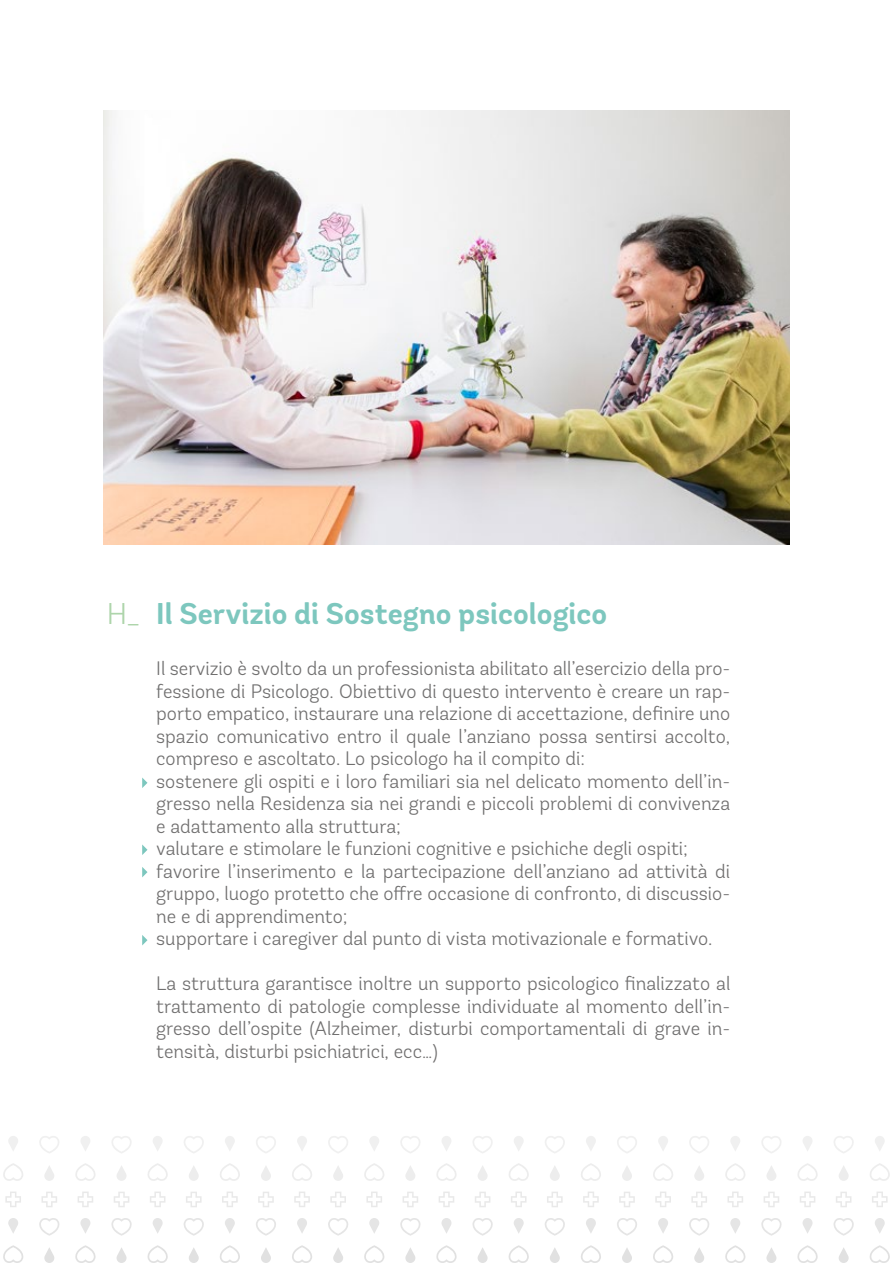
<style>
.page{position:relative;width:893px;height:1263px;background:#fff}
.page>*{position:absolute;margin:0;border:0;box-sizing:border-box;transform-origin:0 0}
.t1{font:700 30px "Andes Rounded";color:#7dc7be}
.t2{font:300 30px "Andes Rounded";color:#aed5ab}
.t3{font:300 19.5px/22.5px "Andes Rounded";color:#706f6f}
</style>
<div class="page">
<img style="left:103px;top:111px;width:686px;height:433px">
<svg style="left:142px;top:777px;width:5px;height:11px"></svg>
<svg style="left:142px;top:844px;width:5px;height:11px"></svg>
<svg style="left:142px;top:867px;width:5px;height:10px"></svg>
<svg style="left:142px;top:935px;width:5px;height:10px"></svg>
<svg style="left:44px;top:1166px;width:10px;height:15px"></svg>
<svg style="left:42px;top:1192px;width:15px;height:15px"></svg>
<svg style="left:39px;top:1136px;width:20px;height:17px"></svg>
<svg style="left:44px;top:1248px;width:10px;height:15px"></svg>
<svg style="left:39px;top:1218px;width:21px;height:18px"></svg>
<svg style="left:80px;top:1218px;width:10px;height:15px"></svg>
<svg style="left:78px;top:1192px;width:15px;height:15px"></svg>
<svg style="left:75px;top:1245px;width:21px;height:18px"></svg>
<svg style="left:81px;top:1136px;width:9px;height:15px"></svg>
<svg style="left:75px;top:1163px;width:20px;height:18px"></svg>
<svg style="left:8px;top:1218px;width:10px;height:15px"></svg>
<svg style="left:5px;top:1192px;width:16px;height:15px"></svg>
<svg style="left:3px;top:1245px;width:20px;height:18px"></svg>
<svg style="left:8px;top:1136px;width:10px;height:15px"></svg>
<svg style="left:3px;top:1163px;width:20px;height:18px"></svg>
<svg style="left:117px;top:1166px;width:9px;height:15px"></svg>
<svg style="left:114px;top:1192px;width:15px;height:15px"></svg>
<svg style="left:112px;top:1136px;width:19px;height:17px"></svg>
<svg style="left:117px;top:1248px;width:10px;height:15px"></svg>
<svg style="left:111px;top:1218px;width:21px;height:18px"></svg>
<svg style="left:153px;top:1218px;width:10px;height:15px"></svg>
<svg style="left:150px;top:1192px;width:15px;height:15px"></svg>
<svg style="left:147px;top:1245px;width:21px;height:18px"></svg>
<svg style="left:153px;top:1136px;width:9px;height:15px"></svg>
<svg style="left:148px;top:1163px;width:20px;height:18px"></svg>
<svg style="left:189px;top:1166px;width:10px;height:15px"></svg>
<svg style="left:186px;top:1192px;width:16px;height:15px"></svg>
<svg style="left:184px;top:1136px;width:20px;height:17px"></svg>
<svg style="left:189px;top:1248px;width:10px;height:15px"></svg>
<svg style="left:184px;top:1218px;width:20px;height:18px"></svg>
<svg style="left:225px;top:1218px;width:10px;height:15px"></svg>
<svg style="left:222px;top:1192px;width:16px;height:15px"></svg>
<svg style="left:220px;top:1245px;width:20px;height:18px"></svg>
<svg style="left:225px;top:1136px;width:10px;height:15px"></svg>
<svg style="left:220px;top:1163px;width:20px;height:18px"></svg>
<svg style="left:261px;top:1166px;width:10px;height:15px"></svg>
<svg style="left:258px;top:1192px;width:16px;height:15px"></svg>
<svg style="left:256px;top:1136px;width:20px;height:17px"></svg>
<svg style="left:261px;top:1248px;width:10px;height:15px"></svg>
<svg style="left:256px;top:1218px;width:20px;height:18px"></svg>
<svg style="left:297px;top:1218px;width:10px;height:15px"></svg>
<svg style="left:294px;top:1192px;width:16px;height:15px"></svg>
<svg style="left:292px;top:1245px;width:20px;height:18px"></svg>
<svg style="left:297px;top:1136px;width:10px;height:15px"></svg>
<svg style="left:292px;top:1163px;width:20px;height:18px"></svg>
<svg style="left:333px;top:1166px;width:10px;height:15px"></svg>
<svg style="left:330px;top:1192px;width:16px;height:15px"></svg>
<svg style="left:328px;top:1136px;width:20px;height:17px"></svg>
<svg style="left:333px;top:1248px;width:10px;height:15px"></svg>
<svg style="left:328px;top:1218px;width:20px;height:18px"></svg>
<svg style="left:369px;top:1218px;width:10px;height:15px"></svg>
<svg style="left:366px;top:1192px;width:16px;height:15px"></svg>
<svg style="left:364px;top:1245px;width:21px;height:18px"></svg>
<svg style="left:369px;top:1136px;width:10px;height:15px"></svg>
<svg style="left:364px;top:1163px;width:20px;height:18px"></svg>
<svg style="left:405px;top:1166px;width:10px;height:15px"></svg>
<svg style="left:403px;top:1192px;width:15px;height:15px"></svg>
<svg style="left:400px;top:1136px;width:20px;height:17px"></svg>
<svg style="left:405px;top:1248px;width:10px;height:15px"></svg>
<svg style="left:400px;top:1218px;width:21px;height:18px"></svg>
<svg style="left:441px;top:1218px;width:10px;height:15px"></svg>
<svg style="left:439px;top:1192px;width:15px;height:15px"></svg>
<svg style="left:436px;top:1245px;width:21px;height:18px"></svg>
<svg style="left:442px;top:1136px;width:9px;height:15px"></svg>
<svg style="left:436px;top:1163px;width:21px;height:18px"></svg>
<svg style="left:478px;top:1166px;width:10px;height:15px"></svg>
<svg style="left:475px;top:1192px;width:15px;height:15px"></svg>
<svg style="left:473px;top:1136px;width:20px;height:17px"></svg>
<svg style="left:478px;top:1248px;width:10px;height:15px"></svg>
<svg style="left:472px;top:1218px;width:21px;height:18px"></svg>
<svg style="left:514px;top:1218px;width:10px;height:15px"></svg>
<svg style="left:511px;top:1192px;width:15px;height:15px"></svg>
<svg style="left:508px;top:1245px;width:21px;height:18px"></svg>
<svg style="left:514px;top:1136px;width:10px;height:15px"></svg>
<svg style="left:509px;top:1163px;width:20px;height:18px"></svg>
<svg style="left:550px;top:1166px;width:10px;height:15px"></svg>
<svg style="left:547px;top:1192px;width:16px;height:15px"></svg>
<svg style="left:545px;top:1136px;width:20px;height:17px"></svg>
<svg style="left:550px;top:1248px;width:10px;height:15px"></svg>
<svg style="left:545px;top:1218px;width:20px;height:18px"></svg>
<svg style="left:586px;top:1218px;width:10px;height:15px"></svg>
<svg style="left:583px;top:1192px;width:16px;height:15px"></svg>
<svg style="left:581px;top:1245px;width:20px;height:18px"></svg>
<svg style="left:586px;top:1136px;width:10px;height:15px"></svg>
<svg style="left:581px;top:1163px;width:20px;height:18px"></svg>
<svg style="left:622px;top:1166px;width:10px;height:15px"></svg>
<svg style="left:619px;top:1192px;width:16px;height:15px"></svg>
<svg style="left:617px;top:1136px;width:20px;height:17px"></svg>
<svg style="left:622px;top:1248px;width:10px;height:15px"></svg>
<svg style="left:617px;top:1218px;width:20px;height:18px"></svg>
<svg style="left:658px;top:1218px;width:10px;height:15px"></svg>
<svg style="left:655px;top:1192px;width:16px;height:15px"></svg>
<svg style="left:653px;top:1245px;width:20px;height:18px"></svg>
<svg style="left:658px;top:1136px;width:10px;height:15px"></svg>
<svg style="left:653px;top:1163px;width:20px;height:18px"></svg>
<svg style="left:694px;top:1166px;width:10px;height:15px"></svg>
<svg style="left:691px;top:1192px;width:16px;height:15px"></svg>
<svg style="left:689px;top:1136px;width:20px;height:17px"></svg>
<svg style="left:694px;top:1248px;width:10px;height:15px"></svg>
<svg style="left:689px;top:1218px;width:20px;height:18px"></svg>
<svg style="left:730px;top:1218px;width:10px;height:15px"></svg>
<svg style="left:727px;top:1192px;width:16px;height:15px"></svg>
<svg style="left:725px;top:1245px;width:21px;height:18px"></svg>
<svg style="left:731px;top:1136px;width:9px;height:15px"></svg>
<svg style="left:725px;top:1163px;width:20px;height:18px"></svg>
<svg style="left:767px;top:1166px;width:9px;height:15px"></svg>
<svg style="left:764px;top:1192px;width:15px;height:15px"></svg>
<svg style="left:762px;top:1136px;width:19px;height:17px"></svg>
<svg style="left:766px;top:1248px;width:10px;height:15px"></svg>
<svg style="left:761px;top:1218px;width:21px;height:18px"></svg>
<svg style="left:802px;top:1218px;width:10px;height:15px"></svg>
<svg style="left:800px;top:1192px;width:15px;height:15px"></svg>
<svg style="left:797px;top:1245px;width:21px;height:18px"></svg>
<svg style="left:803px;top:1136px;width:9px;height:15px"></svg>
<svg style="left:798px;top:1163px;width:20px;height:18px"></svg>
<svg style="left:839px;top:1166px;width:10px;height:15px"></svg>
<svg style="left:836px;top:1192px;width:15px;height:15px"></svg>
<svg style="left:834px;top:1136px;width:20px;height:17px"></svg>
<svg style="left:839px;top:1248px;width:10px;height:15px"></svg>
<svg style="left:833px;top:1218px;width:21px;height:18px"></svg>
<svg style="left:875px;top:1218px;width:10px;height:15px"></svg>
<svg style="left:872px;top:1192px;width:16px;height:15px"></svg>
<svg style="left:870px;top:1245px;width:20px;height:18px"></svg>
<svg style="left:875px;top:1136px;width:10px;height:15px"></svg>
<svg style="left:870px;top:1163px;width:20px;height:18px"></svg>
<h1 class="t2" style="left:107px;top:595px;width:34px">H_</h1>
<h1 class="t1" style="left:156px;top:595px;width:453px">Il Servizio di Sostegno psicologico</h1>
<p class="t3" style="left:156px;top:657px;width:576px">Il servizio è svolto da un professionista abilitato all’esercizio della pro&shy;fessione di Psicologo. Obiettivo di questo intervento è creare un rap&shy;porto empatico, instaurare una relazione di accettazione, definire uno spazio comunicativo entro il quale l’anziano possa sentirsi accolto, compreso e ascoltato. Lo psicologo ha il compito di:<br>sostenere gli ospiti e i loro familiari sia nel delicato momento dell’in&shy;gresso nella Residenza sia nei grandi e piccoli problemi di convivenza e adattamento alla struttura;<br>valutare e stimolare le funzioni cognitive e psichiche degli ospiti; favorire l’inserimento e la partecipazione dell’anziano ad attività di gruppo, luogo protetto che offre occasione di confronto, di discussio&shy;ne e di apprendimento;<br>supportare i caregiver dal punto di vista motivazionale e formativo.</p>
<p class="t3" style="left:156px;top:972px;width:576px;text-align:justify">La struttura garantisce inoltre un supporto psicologico finalizzato al trattamento di patologie complesse individuate al momento dell’in&shy;gresso dell’ospite (Alzheimer, disturbi comportamentali di grave in&shy;tensità, disturbi psichiatrici, ecc…)</p>
</div>
